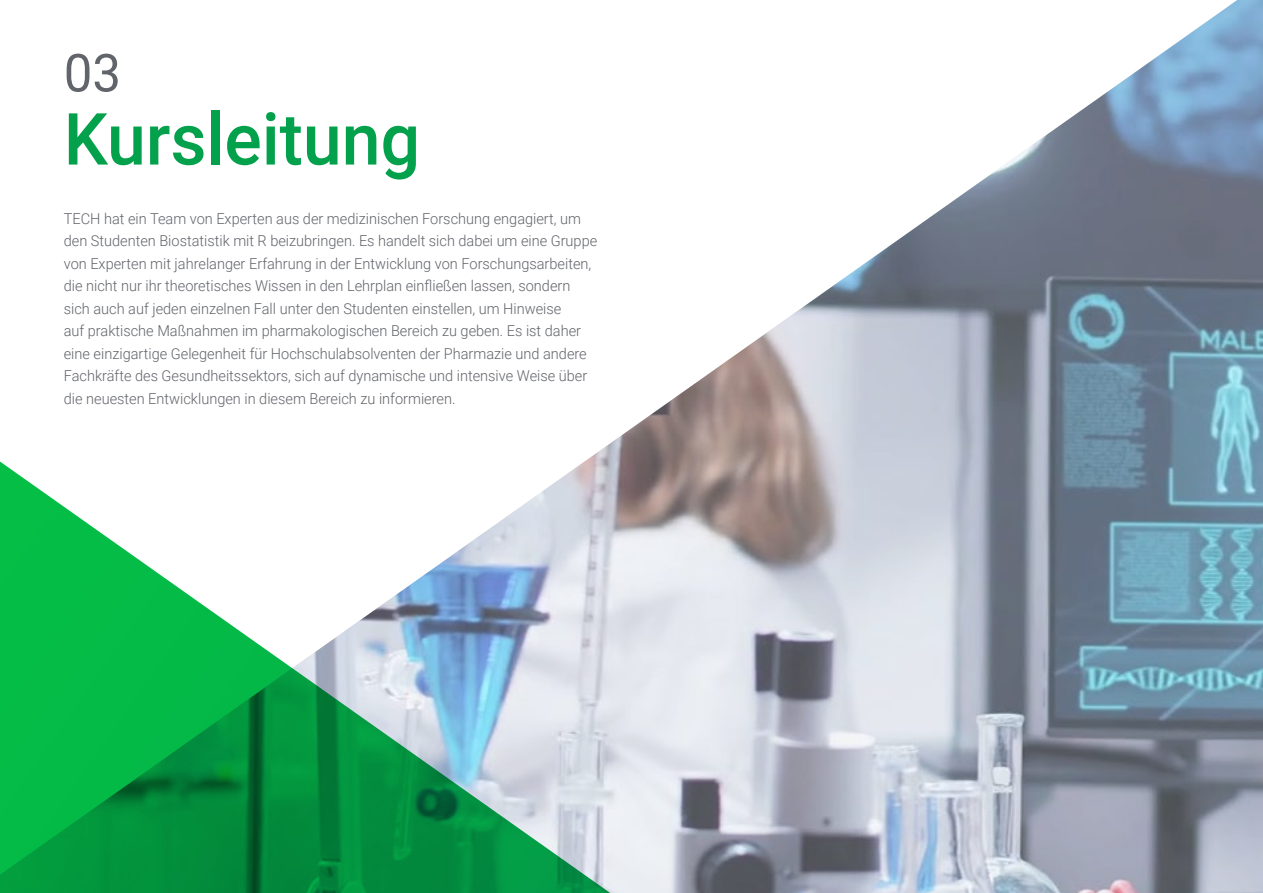
<style>
.page{position:relative;width:1263px;height:893px;background:#fff}
.page>*{position:absolute;margin:0;border:0;box-sizing:border-box;transform-origin:0 0}
.t1{font:500 72px "Roboto";color:#04a14d}
.t2{font:52.5px "Roboto";color:#61646a}
.t3{font:300 15px/22.5px "Roboto";color:#61646a}
</style>
<div class="page">
<img style="left:607px;top:0;width:656px;height:893px">
<svg style="left:0;top:446px;width:640px;height:447px"></svg>
<h2 class="t2" style="left:64px;top:36px;width:59px">03</h2>
<h1 class="t1" style="left:64px;top:89px;width:358px">Kursleitung</h1>
<p class="t3" style="left:64px;top:207px;width:535px">TECH hat ein Team von Experten aus der medizinischen Forschung engagiert, um den Studenten Biostatistik mit R beizubringen. Es handelt sich dabei um eine Gruppe von Experten mit jahrelanger Erfahrung in der Entwicklung von Forschungsarbeiten, die nicht nur ihr theoretisches Wissen in den Lehrplan einfließen lassen, sondern sich auch auf jeden einzelnen Fall unter den Studenten einstellen, um Hinweise<br>auf praktische Maßnahmen im pharmakologischen Bereich zu geben. Es ist daher eine einzigartige Gelegenheit für Hochschulabsolventen der Pharmazie und andere Fachkräfte des Gesundheitssektors, sich auf dynamische und intensive Weise über die neuesten Entwicklungen in diesem Bereich zu informieren.</p>
</div>
